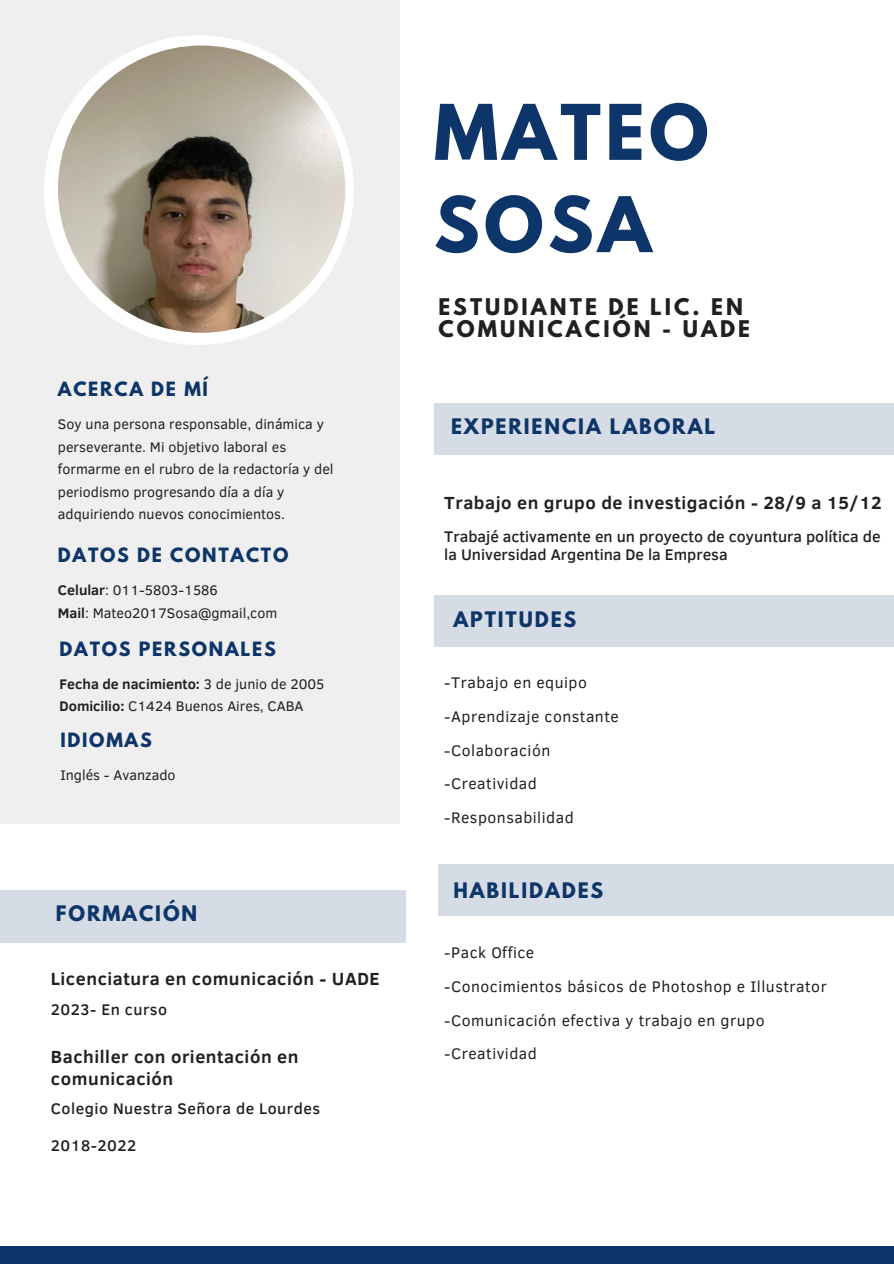
<style>
.page{position:relative;width:894px;height:1264px;background:#fff}
.page>*{position:absolute;margin:0;border:0;box-sizing:border-box;transform-origin:0 0}
.t1{font:700 67.95px/92.2px "League Spartan";letter-spacing:.065em;color:#0e3569}
.t2{font:700 20.4px/22.5px "League Spartan";letter-spacing:.15em;color:#202021}
.t3{font:700 18.9px "League Spartan";letter-spacing:.1em;color:#0e3569}
.t4{font:700 18px/21.3px "Clear Sans";letter-spacing:.03em;color:#202021}
.t5{font:700 17.4px "League Spartan";letter-spacing:.1em;color:#0e3569}
.t6{font:15.75px "Clear Sans";letter-spacing:.03em;color:#202021}
.t7{font:500 15.75px/18px "Clear Sans";color:#202021}
.t8{font:500 15.75px "Clear Sans";letter-spacing:.03em;color:#202021}
.t9{font:14.25px/22.5px "Clear Sans";color:#202021}
.t10{font:700 14.25px "Clear Sans";color:#202021}
.s1{font-weight:700}
.s2{font-weight:400}
</style>
<div class="page">
<div style="left:0;top:0;width:399px;height:823px;background:#efefef"></div>
<svg style="left:44px;top:36px;width:309px;height:309px"></svg>
<div style="left:434px;top:403px;width:459px;height:52px;background:#d6dce5"></div>
<div style="left:0;top:890px;width:405px;height:52px;background:#d6dce5"></div>
<div style="left:0;top:1246px;width:893px;height:17px;background:#0e3569"></div>
<img style="left:58px;top:45px;width:287px;height:288px;border-radius:50%">
<div style="left:434px;top:595px;width:459px;height:52px;background:#d6dce5"></div>
<div style="left:438px;top:864px;width:455px;height:51px;background:#d6dce5"></div>
<p class="t5" style="left:58px;top:381px;width:151px">ACERCA DE MÍ</p>
<p class="t9" style="left:58px;top:412px;width:277px">Soy una persona responsable, dinámica y perseverante. Mi objetivo laboral es formarme en el rubro de la redactoría y del periodismo progresando día a día y adquiriendo nuevos conocimientos.</p>
<h3 class="t5" style="left:58px;top:546px;width:232px">DATOS DE CONTACTO</h3>
<p class="t9" style="left:58px;top:578px;width:161px"><span class="s1">Celular</span>: 011-5803-1586</p>
<h2 class="t9" style="left:58px;top:600px;width:221px"><span class="s1">Mail</span>: Mateo2017Sosa@gmail,com</h2>
<p class="t5" style="left:60px;top:640px;width:218px">DATOS PERSONALES</p>
<h2 class="t10" style="left:60px;top:673px;width:266px">Fecha de nacimiento: <span class="s2">3 de junio de 2005</span></h2>
<p class="t9" style="left:60px;top:694px;width:245px"><span class="s1">Domicilio:</span> C1424 Buenos Aires, CABA</p>
<p class="t5" style="left:60px;top:731px;width:93px">IDIOMAS</p>
<p class="t9" style="left:60px;top:762px;width:117px">Inglés - Avanzado</p>
<h3 class="t3" style="left:56px;top:903px;width:143px">FORMACIÓN</h3>
<h4 class="t4" style="left:51px;top:966px;width:330px">Licenciatura en comunicación - UADE</h4>
<h5 class="t8" style="left:51px;top:997px;width:118px">2023- En curso</h5>
<p class="t4" style="left:51px;top:1045px;width:249px">Bachiller con orientación en comunicación</p>
<h3 class="t8" style="left:51px;top:1097px;width:271px">Colegio Nuestra Señora de Lourdes</h3>
<p class="t8" style="left:51px;top:1133px;width:87px">2018-2022</p>
<p class="t1" style="left:434px;top:95px;width:276px">MATEO<br>SOSA</p>
<h3 class="t2" style="left:438px;top:298px;width:313px">ESTUDIANTE DE LIC. EN<br>COMUNICACIÓN - UADE</h3>
<p class="t3" style="left:451px;top:417px;width:265px">EXPERIENCIA LABORAL</p>
<h4 class="t4" style="left:444px;top:491px;width:439px">Trabajo en grupo de investigación - 28/9 a 15/12</h4>
<h5 class="t7" style="left:444px;top:526px;width:437px">Trabajé activamente en un proyecto de coyuntura política de la Universidad Argentina De la Empresa</h5>
<h5 class="t3" style="left:453px;top:610px;width:124px">APTITUDES</h5>
<h1 class="t6" style="left:444px;top:671px;width:144px">-Trabajo en equipo</h1>
<h2 class="t6" style="left:444px;top:705px;width:176px">-Aprendizaje constante</h2>
<h2 class="t6" style="left:444px;top:738px;width:107px">-Colaboración</h2>
<h4 class="t6" style="left:444px;top:772px;width:94px">-Creatividad</h4>
<h5 class="t6" style="left:444px;top:806px;width:131px">-Responsabilidad</h5>
<h2 class="t3" style="left:453px;top:881px;width:151px">HABILIDADES</h2>
<p class="t6" style="left:444px;top:941px;width:91px">-Pack Office</p>
<p class="t6" style="left:444px;top:974px;width:384px">-Conocimientos básicos de Photoshop e Illustrator</p>
<p class="t6" style="left:444px;top:1008px;width:322px">-Comunicación efectiva y trabajo en grupo</p>
<p class="t6" style="left:444px;top:1042px;width:94px">-Creatividad</p>
</div>
